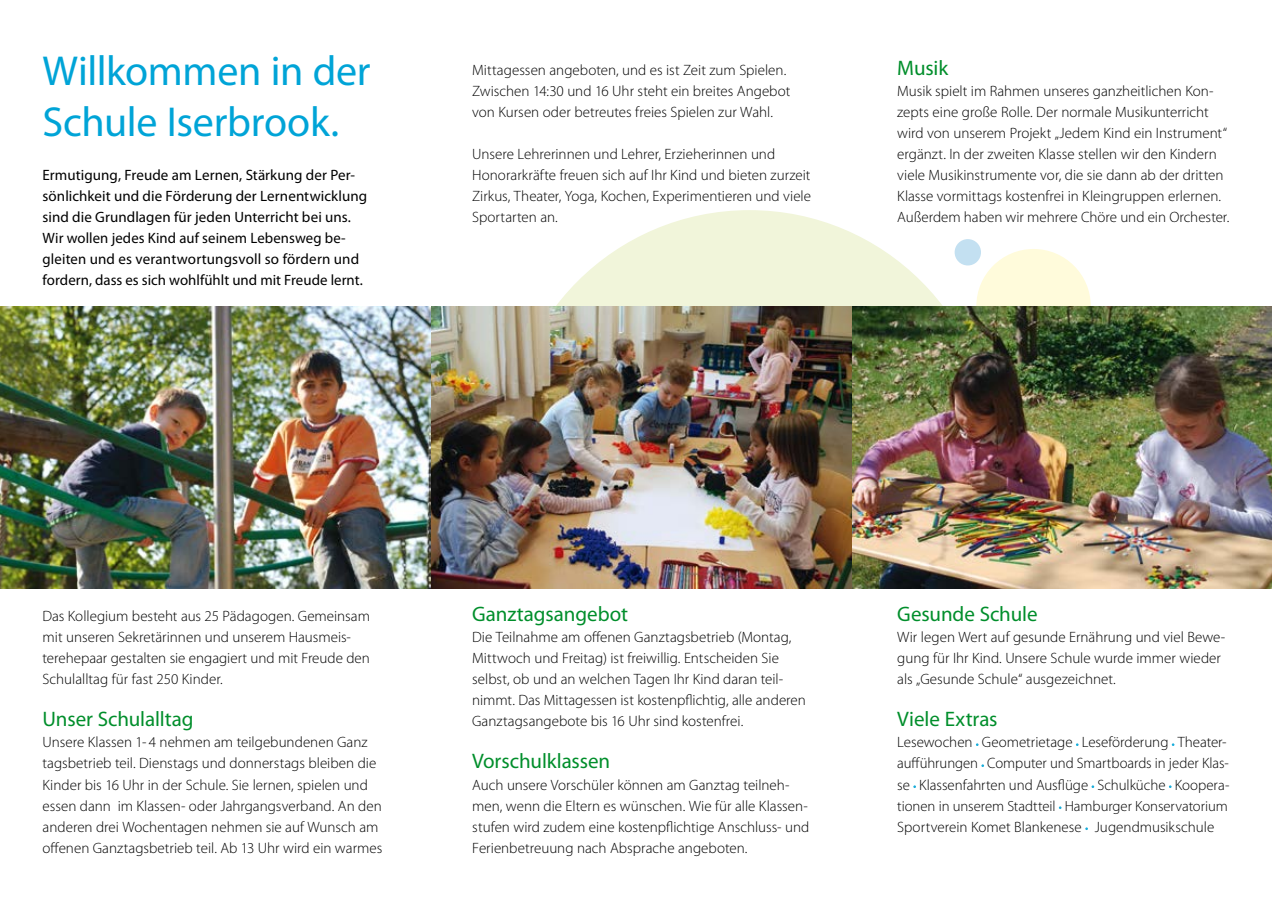
<style>
.page{position:relative;width:1272px;height:902px;background:#fff}
.page>*{position:absolute;margin:0;border:0;box-sizing:border-box;transform-origin:0 0}
.t1{font:42px/51px "Myriad Pro";letter-spacing:-.005em;color:#00a4d7}
.t2{font:21px "Myriad Pro";letter-spacing:-.005em;color:#008e2b}
.t3{font:300 15px/21px "Myriad Pro";color:#000}
.t4{font:15px/21px "Myriad Pro";letter-spacing:.005em;color:#000}
.t5{font:300 14.7px "Myriad Pro";letter-spacing:-.005em;color:#000}
.s1{font-size:14.7px}
</style>
<div class="page">
<div style="left:976px;top:249px;width:114px;height:114px;background:#fffbdb;border-radius:50%"></div>
<svg style="left:556px;top:210px;width:436px;height:96px;fill:#f1f5da"></svg>
<img style="left:0;top:306px;width:852px;height:282px">
<img style="left:852px;top:306px;width:419px;height:282px">
<h1 class="t1" style="left:43px;top:44px;width:329px">Willkommen in der<br>Schule Iserbrook.</h1>
<p class="t4" style="left:43px;top:164px;width:326px">Ermutigung, Freude am Lernen, Stärkung der Per&shy;sönlichkeit und die Förderung der Lernentwicklung sind die Grundlagen für jeden Unterricht bei uns.<br>Wir wollen jedes Kind auf seinem Lebensweg be&shy;gleiten und es verantwortungsvoll so fördern und fordern, dass es sich wohlfühlt und mit Freude lernt.</p>
<p class="t3" style="left:472px;top:60px;width:320px">Mittagessen angeboten, und es ist Zeit zum Spielen.<br>Zwischen 14:30 und 16 Uhr steht ein breites Angebot von Kursen oder betreutes freies Spielen zur Wahl.</p>
<p class="t3" style="left:472px;top:144px;width:340px">Unsere Lehrerinnen und Lehrer, Erzieherinnen und Honorarkräfte freuen sich auf Ihr Kind und bieten zurzeit Zirkus, Theater, Yoga, Kochen, Experimentieren und viele Sportarten an.</p>
<h2 class="t2" style="left:897px;top:55px;width:52px">Musik</h2>
<p class="t3" style="left:897px;top:81px;width:333px">Musik spielt im Rahmen unseres ganzheitlichen Kon&shy;zepts eine große Rolle. Der normale Musikunterricht wird von unserem Projekt „Jedem Kind ein Instrument“ ergänzt. In der zweiten Klasse stellen wir den Kindern viele Musikinstrumente vor, die sie dann ab der dritten Klasse vormittags kostenfrei in Kleingruppen erlernen.<br>Außerdem haben wir mehrere Chöre und ein Orchester.</p>
<p class="t3" style="left:43px;top:606px;width:329px">Das Kollegium besteht aus 25 Pädagogen. Gemeinsam mit unseren Sekretärinnen und unserem Hausmeis&shy;terehepaar gestalten sie engagiert und mit Freude den Schulalltag für fast 250 Kinder.</p>
<h2 class="t2" style="left:43px;top:706px;width:152px">Unser Schulalltag</h2>
<p class="t3" style="left:43px;top:732px;width:341px">Unsere Klassen 1- 4 nehmen am teilgebundenen Ganz tagsbetrieb teil. Dienstags und donnerstags bleiben die Kinder bis 16 Uhr in der Schule. Sie lernen, spielen und essen dann im Klassen- oder Jahrgangsverband. An den anderen drei Wochentagen nehmen sie auf Wunsch am offenen Ganztagsbetrieb teil. Ab 13 Uhr wird ein warmes</p>
<h2 class="t2" style="left:472px;top:601px;width:157px">Ganztagsangebot</h2>
<p class="t3" style="left:472px;top:627px;width:335px">Die Teilnahme am offenen Ganztagsbetrieb (Montag, Mittwoch und Freitag) ist freiwillig. Entscheiden Sie selbst, ob und an welchen Tagen Ihr Kind daran teil&shy;nimmt. Das Mittagessen ist kostenpflichtig, alle anderen Ganztagsangebote bis 16 Uhr sind kostenfrei.</p>
<h2 class="t2" style="left:472px;top:748px;width:139px">Vorschulklassen</h2>
<p class="t3" style="left:472px;top:774px;width:338px">Auch unsere Vorschüler können am Ganztag teilneh&shy;men, wenn die Eltern es wünschen. Wie für alle Klassen&shy;stufen wird zudem eine kostenpflichtige Anschluss- und Ferienbetreuung nach Absprache angeboten.</p>
<h2 class="t2" style="left:897px;top:601px;width:142px">Gesunde Schule</h2>
<p class="t3" style="left:897px;top:627px;width:329px">Wir legen Wert auf gesunde Ernährung und viel Bewe&shy;gung für Ihr Kind. Unsere Schule wurde immer wieder als „Gesunde Schule“ ausgezeichnet.</p>
<h2 class="t2" style="left:897px;top:706px;width:102px">Viele Extras</h2>
<p class="t3" style="left:897px;top:732px;width:334px">Lesewochen Geometrietage Leseförderung Theater&shy;aufführungen Computer und Smartboards in jeder Klas&shy;se Klassenfahrten und Ausflüge Schulküche Kooper<span class="s1">a-</span></p>
<p class="t5" style="left:897px;top:797px;width:332px">tionen in unserem Stadtteil Hamburger Konservatorium</p>
<p class="t3" style="left:897px;top:816px;width:318px">Sportverein Komet Blankenese Jugendmusikschule</p>
</div>
